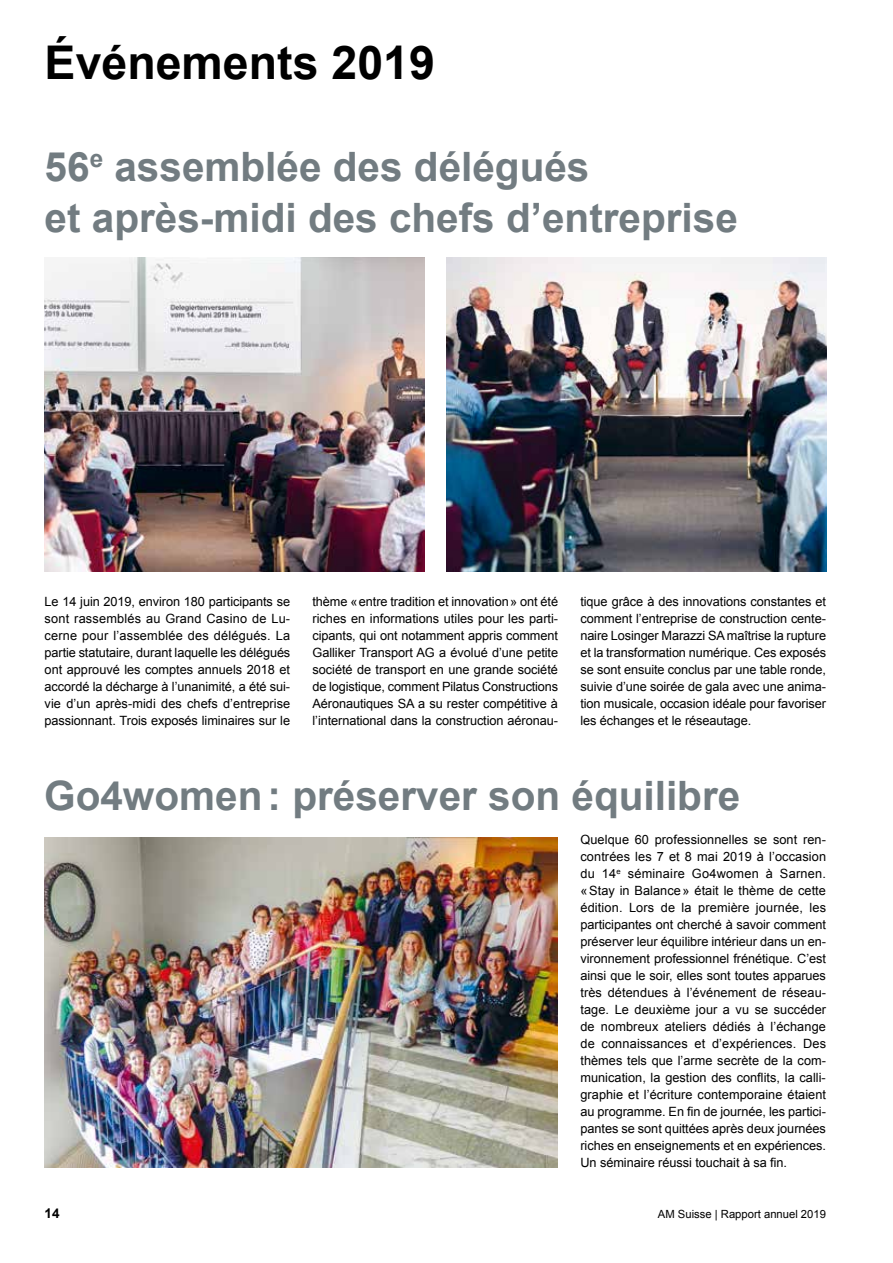
<style>
.page{position:relative;width:893px;height:1263px;background:#fff}
.page>*{position:absolute;margin:0;border:0;box-sizing:border-box;transform-origin:0 0}
.t1{font:700 46.5px "Arial";color:#000}
.t2{font:700 40.5px/51px "Arial";color:#727c81}
.t3{font:700 13.5px "Arial";color:#000}
.t4{font:12.75px/17px "Arial";letter-spacing:-.005em;color:#000;text-align:justify}
.t5{font:11.25px "Arial";color:#000}
</style>
<div class="page">
<img style="left:45px;top:257px;width:379px;height:315px">
<img style="left:446px;top:257px;width:380px;height:315px">
<img style="left:44px;top:838px;width:514px;height:329px">
<h1 class="t1" style="left:45px;top:32px;width:392px">Événements 2019</h1>
<h2 class="t2" style="left:45px;top:142px;width:695px">56<sup>e</sup> assemblée des délégués<br>et après-midi des chefs d’entreprise</h2>
<p class="t4" style="left:45px;top:593px;width:247px">Le 14 juin 2019, environ 180 participants se sont rassemblés au Grand Casino de Lu&shy;cerne pour l’assemblée des délégués. La partie statutaire, durant laquelle les délégués ont approuvé les comptes annuels 2018 et accordé la décharge à l’unanimité, a été sui&shy;vie d’un après-midi des chefs d’entreprise passionnant. Trois exposés liminaires sur le</p>
<p class="t4" style="left:312px;top:593px;width:247px">thème «entre tradition et innovation» ont été riches en informations utiles pour les parti&shy;cipants, qui ont notamment appris comment Galliker Transport AG a évolué d’une petite société de transport en une grande société de logistique, comment Pilatus Constructions Aéronautiques SA a su rester compétitive à l’international dans la construction aéronau-</p>
<p class="t4" style="left:580px;top:593px;width:247px">tique grâce à des innovations constantes et comment l’entreprise de construction cente&shy;naire Losinger Marazzi SA maîtrise la rupture et la transformation numérique. Ces exposés se sont ensuite conclus par une table ronde, suivie d’une soirée de gala avec une anima&shy;tion musicale, occasion idéale pour favoriser les échanges et le réseautage.</p>
<h2 class="t2" style="left:44px;top:772px;width:698px">Go4women: préserver son équilibre</h2>
<p class="t4" style="left:580px;top:831px;width:247px">Quelque 60 professionnelles se sont ren&shy;contrées les 7 et 8 mai 2019 à l’occasion du 14<sup>e</sup> séminaire Go4women à Sarnen. «Stay in Balance» était le thème de cette édition. Lors de la première journée, les participantes ont cherché à savoir comment préserver leur équilibre intérieur dans un en&shy;vironnement professionnel frénétique. C’est ainsi que le soir, elles sont toutes apparues très détendues à l’événement de réseau&shy;tage. Le deuxième jour a vu se succéder de nombreux ateliers dédiés à l’échange de connaissances et d’expériences. Des thèmes tels que l’arme secrète de la com&shy;munication, la gestion des conflits, la calli&shy;graphie et l’écriture contemporaine étaient au programme. En fin de journée, les partici&shy;pantes se sont quittées après deux journées riches en enseignements et en expériences.<br>Un séminaire réussi touchait à sa fin.</p>
<p class="t3" style="left:45px;top:1204px;width:17px">14</p>
<p class="t5" style="left:658px;top:1206px;width:170px">AM Suisse | Rapport annuel 2019</p>
</div>
